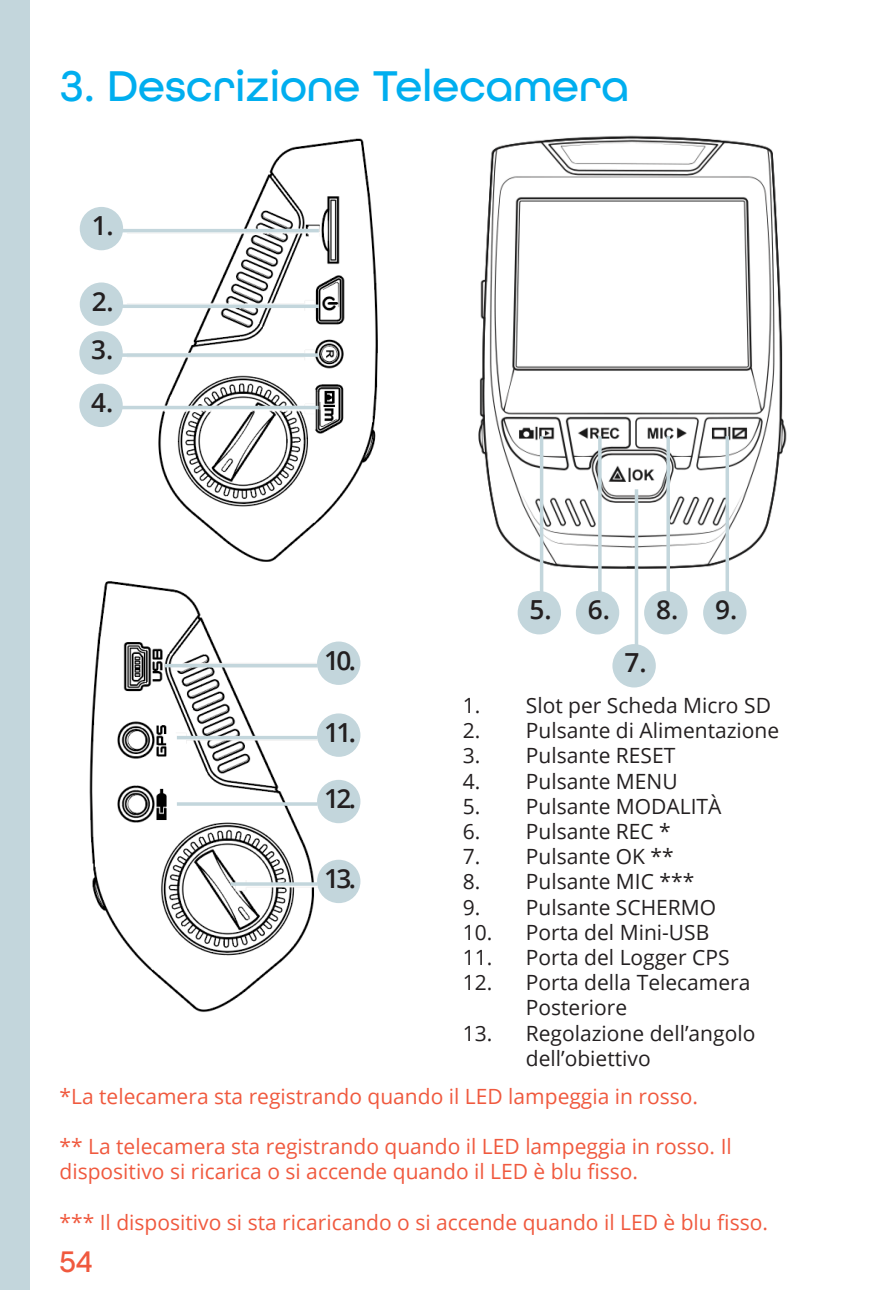
<style>
.page{position:relative;width:893px;height:1290px;background:#fff}
.page>*{position:absolute;margin:0;border:0;box-sizing:border-box;transform-origin:0 0}
.t1{font:500 45.5px "All Round Gothic W01";color:#00aeef}
.t2{font:500 31.5px "All Round Gothic W01";color:#f0593e}
.t3{font:600 26.25px "Open Sans";letter-spacing:-.1em;color:#231f20}
.t4{font:21px/25.2px "Open Sans";color:#231f20}
.Small_text{font:21px/25.2px "Open Sans";color:#f0593e}
</style>
<div class="page">
<div style="left:0;top:0;width:30px;height:1290px;background:#c3d6dc"></div>
<img style="left:79px;top:138px;width:299px;height:424px">
<img style="left:478px;top:135px;width:309px;height:473px">
<img style="left:89px;top:581px;width:272px;height:431px">
<hr style="left:118px;top:229px;width:201px;height:3px;background:#c3d6dc">
<hr style="left:165px;top:664px;width:153px;height:3px;background:#c3d6dc">
<hr style="left:177px;top:736px;width:141px;height:3px;background:#c3d6dc">
<hr style="left:540px;top:436px;width:3px;height:179px;background:#c3d6dc">
<svg style="left:598px;top:436px;width:4px;height:155px"></svg>
<svg style="left:666px;top:436px;width:4px;height:155px"></svg>
<hr style="left:635px;top:489px;width:3px;height:179px;background:#c3d6dc">
<svg style="left:725px;top:436px;width:4px;height:155px"></svg>
<svg style="left:123px;top:304px;width:196px;height:4px"></svg>
<svg style="left:123px;top:353px;width:195px;height:4px"></svg>
<hr style="left:118px;top:406px;width:200px;height:3px;background:#c3d6dc">
<div style="left:80px;top:207px;width:43px;height:43px;background:#c3d6dc;border-radius:50%"></div>
<div style="left:317px;top:641px;width:43px;height:44px;background:#c3d6dc;border-radius:50%"></div>
<div style="left:317px;top:713px;width:43px;height:44px;background:#c3d6dc;border-radius:50%"></div>
<div style="left:518px;top:591px;width:43px;height:43px;background:#c3d6dc;border-radius:50%"></div>
<div style="left:576px;top:591px;width:43px;height:43px;background:#c3d6dc;border-radius:50%"></div>
<div style="left:644px;top:591px;width:43px;height:43px;background:#c3d6dc;border-radius:50%"></div>
<div style="left:612px;top:644px;width:44px;height:43px;background:#c3d6dc;border-radius:50%"></div>
<div style="left:703px;top:591px;width:43px;height:43px;background:#c3d6dc;border-radius:50%"></div>
<div style="left:80px;top:282px;width:43px;height:44px;background:#c3d6dc;border-radius:50%"></div>
<div style="left:79px;top:331px;width:44px;height:44px;background:#c3d6dc;border-radius:50%"></div>
<div style="left:79px;top:384px;width:44px;height:43px;background:#c3d6dc;border-radius:50%"></div>
<svg style="left:177px;top:802px;width:140px;height:4px"></svg>
<svg style="left:231px;top:882px;width:86px;height:4px"></svg>
<div style="left:317px;top:780px;width:43px;height:43px;background:#c3d6dc;border-radius:50%"></div>
<div style="left:317px;top:860px;width:43px;height:43px;background:#c3d6dc;border-radius:50%"></div>
<h1 class="t1" style="left:60px;top:60px;width:571px">3. Descrizione Telecamera</h1>
<p class="t3" style="left:92px;top:207px;width:24px">1.</p>
<p class="t3" style="left:92px;top:283px;width:24px">2.</p>
<p class="t3" style="left:91px;top:332px;width:24px">3.</p>
<p class="t3" style="left:91px;top:384px;width:24px">4.</p>
<p class="t3" style="left:324px;top:642px;width:33px">10.</p>
<p class="t3" style="left:530px;top:592px;width:24px">5.</p>
<p class="t3" style="left:588px;top:592px;width:24px">6.</p>
<p class="t3" style="left:656px;top:592px;width:24px">8.</p>
<p class="t3" style="left:624px;top:645px;width:24px">7.</p>
<p class="t3" style="left:715px;top:592px;width:24px">9.</p>
<p class="t4" style="left:463px;top:692px;width:310px">1. Slot per Scheda Micro SD</p>
<p class="t4" style="left:463px;top:717px;width:318px">2. Pulsante di Alimentazione</p>
<p class="t4" style="left:463px;top:743px;width:214px">3. Pulsante RESET</p>
<p class="t4" style="left:463px;top:768px;width:216px">4. Pulsante MENU</p>
<p class="t4" style="left:463px;top:793px;width:260px">5. Pulsante MODALITÀ</p>
<p class="t4" style="left:463px;top:818px;width:210px">6. Pulsante REC *</p>
<p class="t4" style="left:463px;top:843px;width:212px">7. Pulsante OK **</p>
<p class="t4" style="left:463px;top:869px;width:233px">8. Pulsante MIC ***</p>
<p class="t4" style="left:463px;top:894px;width:255px">9. Pulsante SCHERMO</p>
<p class="t4" style="left:463px;top:919px;width:248px">10. Porta del Mini-USB</p>
<p class="t4" style="left:463px;top:944px;width:268px">11. Porta del Logger CPS</p>
<p class="t4" style="left:526px;top:969px;width:226px;text-indent:-63px">12. Porta della Telecamera<br>Posteriore</p>
<p class="t4" style="left:526px;top:1020px;width:231px;text-indent:-63px">13. Regolazione dell’angolo dell’obiettivo</p>
<p class="Small_text" style="left:60px;top:1083px;width:640px">*La telecamera sta registrando quando il LED lampeggia in rosso.</p>
<p class="Small_text" style="left:60px;top:1133px;width:674px">** La telecamera sta registrando quando il LED lampeggia in rosso. Il dispositivo si ricarica o si accende quando il LED è blu fisso.</p>
<p class="Small_text" style="left:60px;top:1209px;width:710px">*** Il dispositivo si sta ricaricando o si accende quando il LED è blu fisso.</p>
<p class="t3" style="left:324px;top:714px;width:33px">11.</p>
<p class="t3" style="left:324px;top:780px;width:33px">12.</p>
<p class="t3" style="left:324px;top:860px;width:33px">13.</p>
<h2 class="t2" style="left:60px;top:1243px;width:34px">54</h2>
</div>
